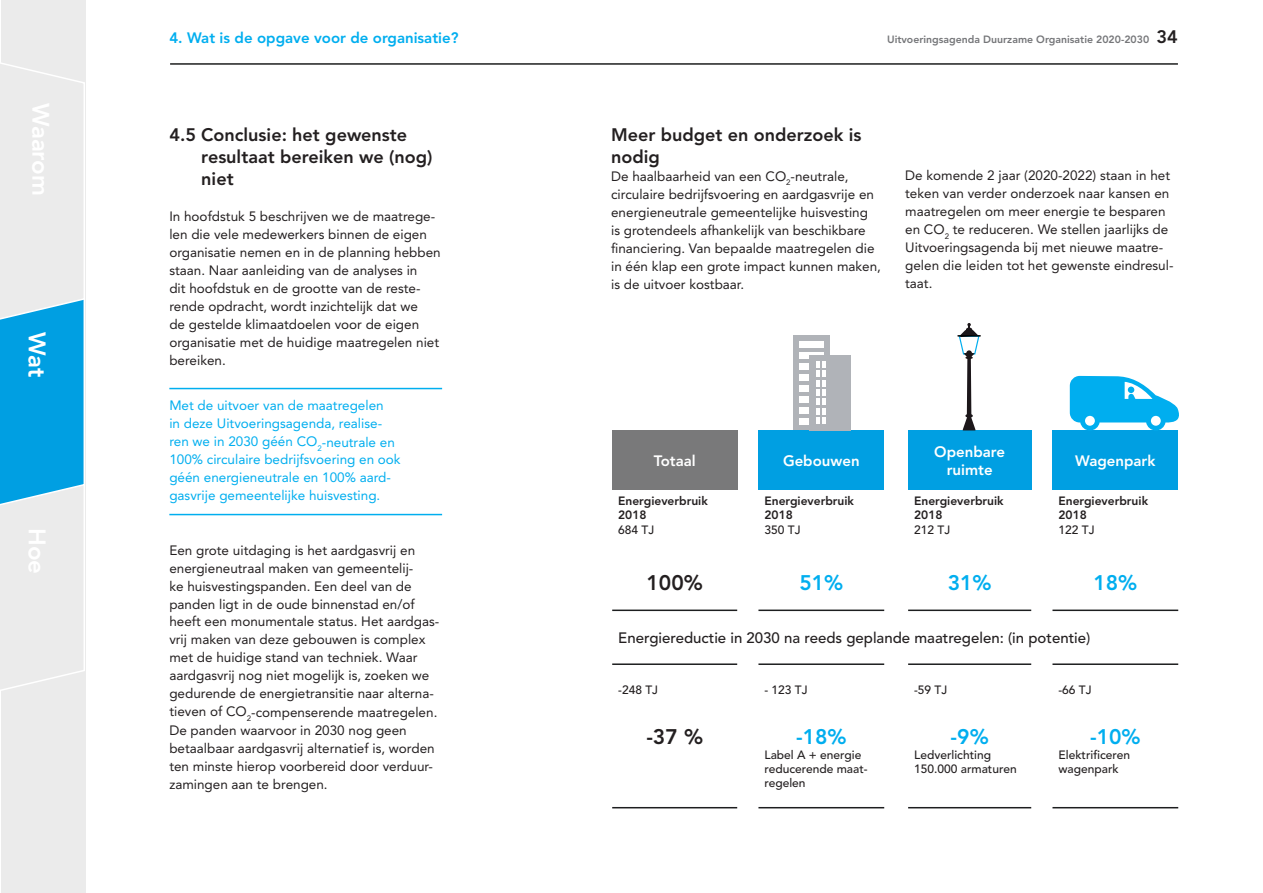
<style>
.page{position:relative;width:1263px;height:893px;background:#fff}
.page>*{position:absolute;margin:0;border:0;box-sizing:border-box;transform-origin:0 0}
.t1{font:800 24px "Avenir";color:#fff}
.t2{font:800 21px "Avenir LT Std";color:#00aeef}
.t3{font:800 21px "Avenir LT Std";color:#231f20}
.t4{font:800 18px/21.8px "Avenir LT Std";color:#231f20}
.t5{font:500 15px "Avenir LT Std";color:#231f20}
.t6{font:800 15px/18px "Avenir LT Std";color:#fff;text-align:center}
.t7{font:15px "Avenir LT Std Heavy 5";color:#00aeef}
.t8{font:13.5px/18px "Avenir LT Std";color:#231f20}
.t9{font:13.5px/18px "Avenir LT Std";color:#00aeef}
.t10{font:500 12px "Avenir LT Std";color:#231f20}
.t11{font:800 12px "Avenir LT Std";color:#231f20}
.t12{font:10.5px "Avenir LT Std Heavy 2";color:#757679}
.s1{font-family:"Avenir LT Std";font-weight:800;font-size:18px;color:#231f20}
</style>
<div class="page">
<hr style="left:170px;top:63px;width:1008px;height:2px;background:#1d1e1f">
<div style="left:1px;top:0;width:84px;height:893px;background:#ebebeb"></div>
<svg style="left:0;top:60px;width:86px;height:634px"></svg>
<hr style="left:1052px;top:807px;width:126px;height:1px;background:#1d1e1f">
<hr style="left:1052px;top:663px;width:126px;height:2px;background:#1d1e1f">
<hr style="left:1052px;top:610px;width:126px;height:1px;background:#1d1e1f">
<hr style="left:908px;top:807px;width:123px;height:1px;background:#1d1e1f">
<hr style="left:908px;top:663px;width:123px;height:2px;background:#1d1e1f">
<hr style="left:908px;top:610px;width:123px;height:1px;background:#1d1e1f">
<hr style="left:758px;top:807px;width:126px;height:1px;background:#1d1e1f">
<hr style="left:758px;top:663px;width:126px;height:2px;background:#1d1e1f">
<hr style="left:758px;top:610px;width:126px;height:1px;background:#1d1e1f">
<hr style="left:612px;top:807px;width:125px;height:1px;background:#1d1e1f">
<hr style="left:612px;top:663px;width:125px;height:2px;background:#1d1e1f">
<hr style="left:612px;top:610px;width:125px;height:1px;background:#1d1e1f">
<hr style="left:169px;top:514px;width:273px;height:1px;background:#00aeef">
<hr style="left:169px;top:388px;width:273px;height:1px;background:#00aeef">
<div style="left:612px;top:430px;width:125px;height:60px;background:#79797a"></div>
<div style="left:758px;top:430px;width:126px;height:60px;background:#009fe2"></div>
<div style="left:793px;top:335px;width:36px;height:95px;background:#b0b3b8"></div>
<div style="left:799px;top:363px;width:24px;height:6px;background:#fff"></div>
<div style="left:799px;top:374px;width:24px;height:6px;background:#fff"></div>
<div style="left:799px;top:385px;width:24px;height:7px;background:#fff"></div>
<div style="left:799px;top:341px;width:24px;height:6px;background:#fff"></div>
<div style="left:799px;top:352px;width:24px;height:6px;background:#fff"></div>
<div style="left:799px;top:396px;width:24px;height:7px;background:#fff"></div>
<div style="left:799px;top:408px;width:24px;height:6px;background:#fff"></div>
<div style="left:799px;top:419px;width:24px;height:6px;background:#fff"></div>
<div style="left:810px;top:355px;width:41px;height:75px;background:#b0b3b8"></div>
<svg style="left:816px;top:361px;width:10px;height:63px"></svg>
<div style="left:908px;top:430px;width:123px;height:60px;background:#009fe2"></div>
<div style="left:1052px;top:430px;width:126px;height:60px;background:#009fe2"></div>
<svg style="left:1070px;top:376px;width:109px;height:54px"></svg>
<svg style="left:959px;top:323px;width:21px;height:107px"></svg>
<hr style="left:958px;top:335px;width:22px;height:2px;background:#000">
<h1 class="t1" style="left:56px;top:332px;width:46px;rotate:90deg">Wat</h1>
<p class="t7" style="left:169px;top:29px;width:291px">4. Wat is de opgave voor de organisatie?</p>
<p class="t4" style="left:201px;top:124px;width:232px;text-indent:-32px">4.5 Conclusie: het gewenste resultaat bereiken we (nog) niet</p>
<p class="t8" style="left:169px;top:207px;width:273px">In hoofdstuk 5 beschrijven we de maatrege&shy;len die vele medewerkers binnen de eigen organisatie nemen en in de planning hebben staan. Naar aanleiding van de analyses in<br>dit hoofdstuk en de grootte van de reste&shy;rende opdracht, wordt inzichtelijk dat we<br>de gestelde klimaatdoelen voor de eigen organisatie met de huidige maatregelen niet bereiken.</p>
<p class="t9" style="left:169px;top:397px;width:233px">Met de uitvoer van de maatregelen<br>in deze Uitvoeringsagenda, realise&shy;ren we in 2030 géén CO<sub>2</sub>-neutrale en 100% circulaire bedrijfsvoering en ook géén energieneutrale en 100% aard&shy;gasvrije gemeentelijke huisvesting.</p>
<p class="t8" style="left:169px;top:541px;width:271px">Een grote uitdaging is het aardgasvrij en energieneutraal maken van gemeentelij-<br>ke huisvestingspanden. Een deel van de panden ligt in de oude binnenstad en/of heeft een monumentale status. Het aardgas&shy;vrij maken van deze gebouwen is complex met de huidige stand van techniek. Waar aardgasvrij nog niet mogelijk is, zoeken we gedurende de energietransitie naar alterna&shy;tieven of CO<sub>2</sub>-compenserende maatregelen.<br>De panden waarvoor in 2030 nog geen betaalbaar aardgasvrij alternatief is, worden ten minste hierop voorbereid door verduur&shy;zamingen aan te brengen.</p>
<p class="t12" style="left:887px;top:33px;width:292px">Uitvoeringsagenda Duurzame Organisatie 2020-2030 <span class="s1">34</span></p>
<p class="t4" style="left:611px;top:124px;width:252px">Meer budget en onderzoek is nodig</p>
<p class="t8" style="left:611px;top:167px;width:271px">De haalbaarheid van een CO<sub>2</sub>-neutrale, circulaire bedrijfsvoering en aardgasvrije en energieneutrale gemeentelijke huisvesting<br>is grotendeels afhankelijk van beschikbare fnanciering. Van bepaalde maatregelen die in één klap een grote impact kunnen maken, is de uitvoer kostbaar.</p>
<p class="t8" style="left:905px;top:167px;width:270px">De komende 2 jaar (2020-2022) staan in het teken van verder onderzoek naar kansen en maatregelen om meer energie te besparen en CO<sub>2</sub> te reduceren. We stellen jaarlijks de Uitvoeringsagenda bij met nieuwe maatre&shy;gelen die leiden tot het gewenste eindresul&shy;taat.</p>
<p class="t6" style="left:654px;top:452px;width:43px">Totaal</p>
<p class="t6" style="left:783px;top:452px;width:78px">Gebouwen</p>
<p class="t11" style="left:618px;top:494px;width:91px">Energieverbruik</p>
<p class="t11" style="left:764px;top:494px;width:91px">Energieverbruik</p>
<p class="t11" style="left:618px;top:508px;width:30px">2018</p>
<p class="t11" style="left:764px;top:508px;width:30px">2018</p>
<p class="t10" style="left:618px;top:523px;width:38px">684 TJ</p>
<p class="t10" style="left:764px;top:523px;width:38px">350 TJ</p>
<p class="t3" style="left:646px;top:570px;width:58px">100%</p>
<p class="t2" style="left:799px;top:570px;width:45px">51%</p>
<p class="t6" style="left:934px;top:443px;width:72px">Openbare ruimte</p>
<p class="t6" style="left:1075px;top:452px;width:82px">Wagenpark</p>
<p class="t11" style="left:914px;top:494px;width:91px">Energieverbruik</p>
<p class="t11" style="left:1058px;top:494px;width:91px">Energieverbruik</p>
<p class="t11" style="left:914px;top:508px;width:30px">2018</p>
<p class="t11" style="left:1058px;top:508px;width:30px">2018</p>
<p class="t10" style="left:914px;top:523px;width:38px">212 TJ</p>
<p class="t10" style="left:1058px;top:523px;width:38px">122 TJ</p>
<p class="t2" style="left:948px;top:570px;width:45px">31%</p>
<p class="t2" style="left:1093px;top:570px;width:45px">18%</p>
<p class="t5" style="left:618px;top:629px;width:474px">Energiereductie in 2030 na reeds geplande maatregelen: (in potentie)</p>
<p class="t10" style="left:618px;top:683px;width:41px">-248 TJ</p>
<p class="t10" style="left:764px;top:683px;width:45px">- 123 TJ</p>
<p class="t10" style="left:914px;top:683px;width:35px">-59 TJ</p>
<p class="t10" style="left:1058px;top:683px;width:35px">-66 TJ</p>
<p class="t3" style="left:646px;top:724px;width:58px">-37 %</p>
<p class="t2" style="left:796px;top:724px;width:52px">-18%</p>
<p class="t2" style="left:951px;top:724px;width:40px">-9%</p>
<p class="t2" style="left:1090px;top:724px;width:52px">-10%</p>
<p class="t10" style="left:764px;top:747px;width:98px">Label A + energie</p>
<p class="t10" style="left:914px;top:747px;width:78px">Ledverlichting</p>
<p class="t10" style="left:1058px;top:747px;width:73px">Elektrifceren</p>
<p class="t10" style="left:764px;top:762px;width:105px">reducerende maat-</p>
<p class="t10" style="left:914px;top:762px;width:104px">150.000 armaturen</p>
<p class="t10" style="left:1058px;top:762px;width:62px">wagenpark</p>
<p class="t10" style="left:764px;top:776px;width:43px">regelen</p>
</div>
